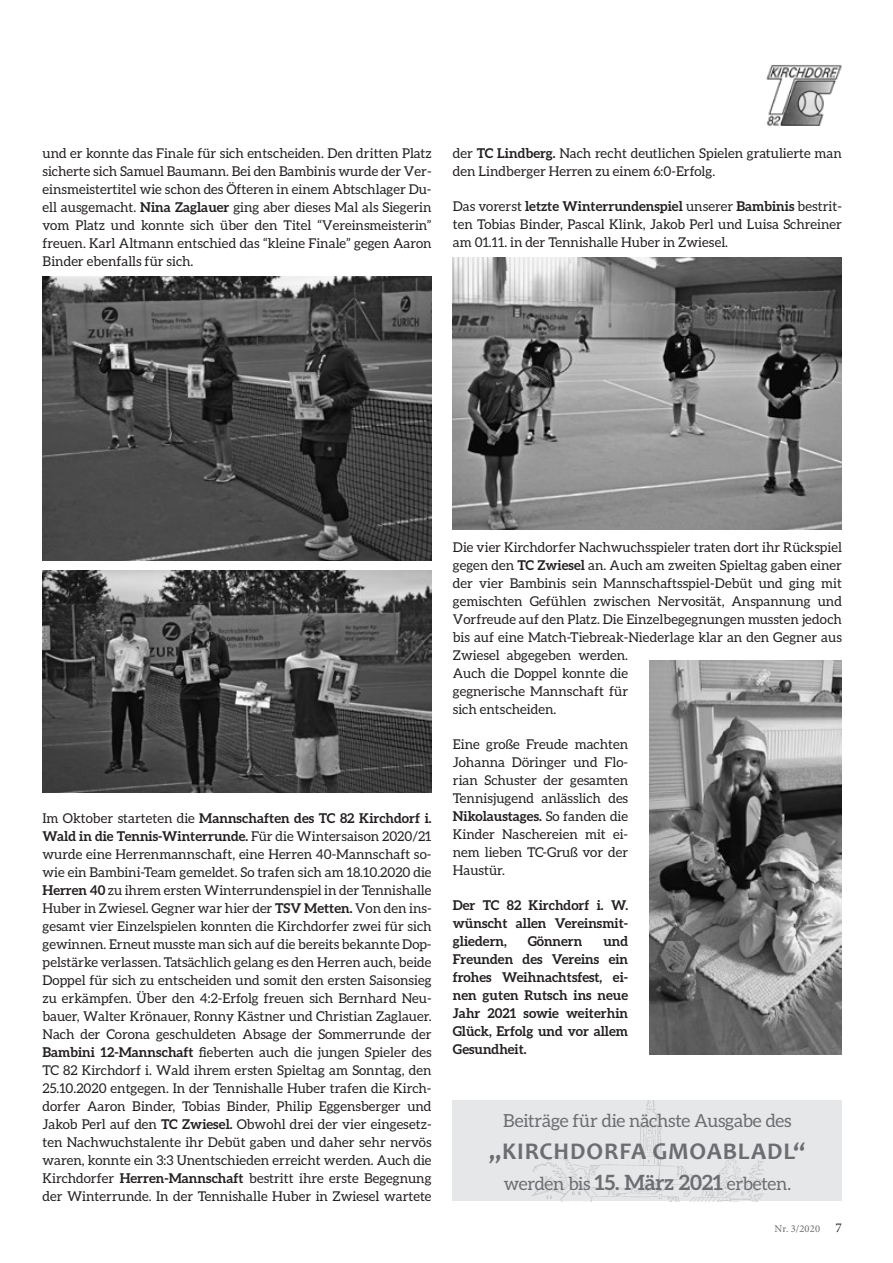
<style>
.page{position:relative;width:893px;height:1263px;background:#fff}
.page>*{position:absolute;margin:0;border:0;box-sizing:border-box;transform-origin:0 0}
.t1{font:700 24px "Candara";letter-spacing:.035em;color:#6c6d70}
.t2{font:18px "Aleo";letter-spacing:-.01em;color:#6c6d70}
.t3{font:13.5px/18px "Aleo";color:#231f20;text-align:justify}
.t4{font:700 13.5px/18px "Aleo";color:#231f20;text-align:justify}
.t5{font:10.5px "Minion Pro";letter-spacing:.02em;color:#6c6d70}
.s1{font-weight:700}
.s2{font-weight:700;font-size:21px}
.s3{font-size:13.5px;color:#231f20}
</style>
<div class="page">
<img style="left:766px;top:65px;width:76px;height:60px">
<img style="left:43px;top:276px;width:389px;height:285px">
<img style="left:43px;top:571px;width:389px;height:221px">
<img style="left:649px;top:660px;width:193px;height:394px">
<img style="left:453px;top:258px;width:389px;height:272px">
<div style="left:453px;top:1100px;width:389px;height:101px;background:#e6e7e9"></div>
<img style="left:531px;top:1100px;width:234px;height:101px">
<p class="t3" style="left:43px;top:144px;width:391px">und er konnte das Finale für sich entscheiden. Den dritten Platz sicherte sich Samuel Baumann. Bei den Bambinis wurde der Ver&shy;einsmeistertitel wie schon des Öfteren in einem Abtschlager Du&shy;ell ausgemacht. <span class="s1">Nina Zaglauer</span> ging aber dieses Mal als Siegerin vom Platz und konnte sich über den Titel “Vereinsmeisterin” freuen. Karl Altmann entschied das “kleine Finale” gegen Aaron Binder ebenfalls für sich.</p>
<p class="t3" style="left:453px;top:144px;width:391px">der <span class="s1">TC Lindberg.</span> Nach recht deutlichen Spielen gratulierte man den Lindberger Herren zu einem 6:0-Erfolg.</p>
<p class="t3" style="left:453px;top:197px;width:391px">Das vorerst <span class="s1">letzte Winterrundenspiel</span> unserer <span class="s1">Bambinis</span> bestrit&shy;ten Tobias Binder, Pascal Klink, Jakob Perl und Luisa Schreiner am 01.11. in der Tennishalle Huber in Zwiesel.</p>
<p class="t3" style="left:43px;top:809px;width:391px">Im Oktober starteten die <span class="s1">Mannschaften des TC 82 Kirchdorf i.<br>Wald in die Tennis-Winterrunde.</span> Für die Wintersaison 2020/21 wurde eine Herrenmannschaft, eine Herren 40-Mannschaft so&shy;wie ein Bambini-Team gemeldet. So trafen sich am 18.10.2020 die <span class="s1">Herren 40</span> zu ihrem ersten Winterrundenspiel in der Tennishalle Huber in Zwiesel. Gegner war hier der <span class="s1">TSV Metten.</span> Von den ins&shy;gesamt vier Einzelspielen konnten die Kirchdorfer zwei für sich gewinnen. Erneut musste man sich auf die bereits bekannte Dop&shy;pelstärke verlassen. Tatsächlich gelang es den Herren auch, beide Doppel für sich zu entscheiden und somit den ersten Saisonsieg zu erkämpfen. Über den 4:2-Erfolg freuen sich Bernhard Neu&shy;bauer, Walter Krönauer, Ronny Kästner und Christian Zaglauer.<br>Nach der Corona geschuldeten Absage der Sommerrunde der <span class="s1">Bambini 12-Mannschaft</span> fieberten auch die jungen Spieler des TC 82 Kirchdorf i. Wald ihrem ersten Spieltag am Sonntag, den 25.10.2020 entgegen. In der Tennishalle Huber trafen die Kirch&shy;dorfer Aaron Binder, Tobias Binder, Philip Eggensberger und Jakob Perl auf den <span class="s1">TC Zwiesel.</span> Obwohl drei der vier eingesetz&shy;ten Nachwuchstalente ihr Debüt gaben und daher sehr nervös waren, konnte ein 3:3 Unentschieden erreicht werden. Auch die Kirchdorfer <span class="s1">Herren-Mannschaft</span> bestritt ihre erste Begegnung der Winterrunde. In der Tennishalle Huber in Zwiesel wartete</p>
<p class="t3" style="left:453px;top:538px;width:391px;text-align:left">Die vier Kirchdorfer Nachwuchsspieler traten dort ihr Rückspiel gegen den <span class="s1">TC Zwiesel</span> an. Auch am zweiten Spieltag gaben einer der vier Bambinis sein Mannschaftsspiel-Debüt und ging mit gemischten Gefühlen zwischen Nervosität, Anspannung und Vorfreude auf den Platz. Die Einzelbegegnungen mussten jedoch bis auf eine Match-Tiebreak-Niederlage klar an den Gegner aus Zwiesel abgegeben werden.<br>Auch die Doppel konnte die<br>gegnerische Mannschaft für<br>sich entscheiden.</p>
<p class="t3" style="left:453px;top:735px;width:177px">Eine große Freude machten Johanna Döringer und Flo&shy;rian Schuster der gesamten Tennisjugend anlässlich des <span class="s1">Nikolaustages.</span> So fanden die Kinder Naschereien mit ei&shy;nem lieben TC-Gruß vor der Haustür.</p>
<p class="t4" style="left:453px;top:896px;width:177px">Der TC 82 Kirchdorf i. W. wünscht allen Vereinsmit&shy;gliedern,</p>
<p class="t4" style="left:453px;top:932px;width:177px;text-indent:150px">und Freunden des Vereins ein frohes Weihnachtsfest, ei&shy;nen guten Rutsch ins neue Jahr 2021 sowie weiterhin Glück, Erfolg und vor allem Gesundheit.</p>
<p class="t4" style="left:528px;top:932px;width:56px">Gönnern</p>
<h2 class="t2" style="left:503px;top:1110px;width:290px">Beiträge für die nächste Ausgabe des</h2>
<h1 class="t1" style="left:489px;top:1136px;width:318px">„KIRCHDORFA GMOABLADL“</h1>
<h2 class="t2" style="left:504px;top:1173px;width:289px">werden bis <span class="s2">15. März 2021</span> erbeten.</h2>
<p class="t5" style="left:775px;top:1222px;width:69px">Nr. 3/2020 <span class="s3">7</span></p>
</div>
